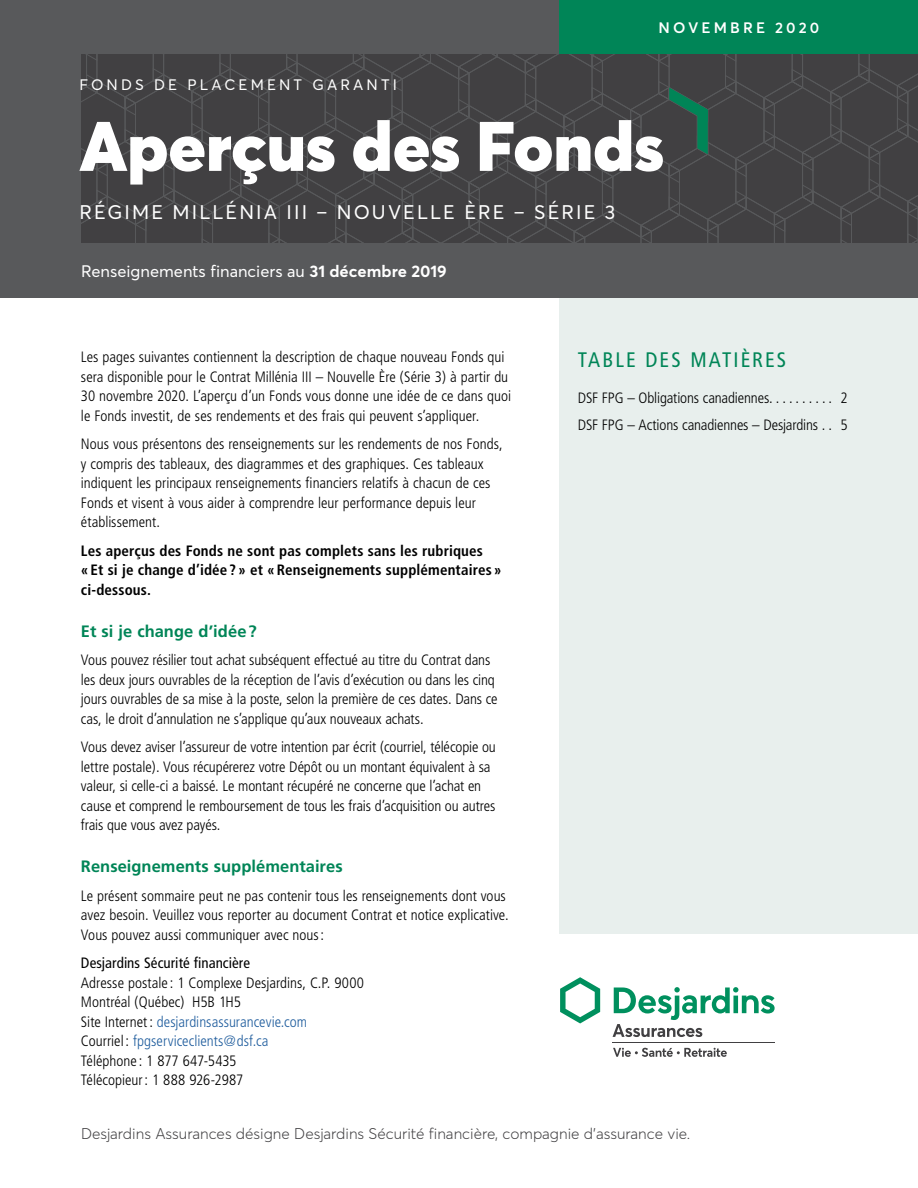
<style>
.page{position:relative;width:918px;height:1188px;background:#fff}
.page>*{position:absolute;margin:0;border:0;box-sizing:border-box;transform-origin:0 0}
.t1{font:900 69px "Averta";color:#fff}
.t2{font:condensed 21px "Frutiger";letter-spacing:.095em;color:#008557}
.t3{font:19.5px "Averta";letter-spacing:.11em;color:#fff}
.t4{font:700 16.5px "Frutiger";letter-spacing:.005em;color:#008557}
.t5{font:16.5px "Averta";color:#fff}
.t6{font:300 15.3px "Averta";color:#414042}
.t7{font:300 condensed 15px/19.5px "Frutiger";color:#000}
.t8{font:700 condensed 15px/19.5px "Frutiger";letter-spacing:.01em;color:#000}
.t9{font:15px "Averta";letter-spacing:.21em;color:#fff}
.t10{font:600 15px "Averta";letter-spacing:.21em;color:#fff}
.s1{font-weight:700}
.s2{font-weight:400}
.s3{color:#215e9e}
</style>
<div class="page">
<div style="left:559px;top:297px;width:359px;height:636px;background:#e8efed"></div>
<div style="left:0;top:0;width:918px;height:298px;background:#58595b"></div>
<svg style="left:616px;top:1056px;width:111px;height:1px"></svg>
<img style="left:560px;top:977px;width:215px;height:79px">
<div style="left:560px;top:0;width:358px;height:54px;background:#008557"></div>
<svg style="left:81px;top:54px;width:837px;height:189px;background:#424244"></svg>
<p class="t10" style="left:659px;top:18px;width:162px">NOVEMBRE 2020</p>
<p class="t9" style="left:80px;top:75px;width:319px">FONDS DE PLACEMENT GARANTI</p>
<h1 class="t1" style="left:80px;top:102px;width:586px">Aperçus des Fonds</h1>
<p class="t3" style="left:80px;top:200px;width:537px">RÉGIME MILLÉNIA III – NOUVELLE ÈRE – SÉRIE 3</p>
<p class="t5" style="left:81px;top:261px;width:367px">Renseignements financiers au <span class="s1">31 décembre 2019</span></p>
<p class="t7" style="left:81px;top:348px;width:432px">Les pages suivantes contiennent la description de chaque nouveau Fonds qui sera disponible pour le Contrat Millénia III – Nouvelle Ère (Série 3) à partir du 30 novembre 2020. L’aperçu d’un Fonds vous donne une idée de ce dans quoi le Fonds investit, de ses rendements et des frais qui peuvent s’appliquer.</p>
<p class="t7" style="left:81px;top:435px;width:423px">Nous vous présentons des renseignements sur les rendements de nos Fonds, y compris des tableaux, des diagrammes et des graphiques. Ces tableaux indiquent les principaux renseignements financiers relatifs à chacun de ces Fonds et visent à vous aider à comprendre leur performance depuis leur établissement.</p>
<p class="t8" style="left:81px;top:541px;width:422px">Les aperçus des Fonds ne sont pas complets sans les rubriques «Et si je change d’idée?» et «Renseignements supplémentaires» ci-dessous.</p>
<h2 class="t4" style="left:81px;top:621px;width:177px">Et si je change d’idée?</h2>
<p class="t7" style="left:81px;top:651px;width:418px">Vous pouvez résilier tout achat subséquent effectué au titre du Contrat dans les deux jours ouvrables de la réception de l’avis d’exécution ou dans les cinq jours ouvrables de sa mise à la poste, selon la première de ces dates. Dans ce cas, le droit d’annulation ne s’applique qu’aux nouveaux achats.</p>
<p class="t7" style="left:81px;top:738px;width:416px">Vous devez aviser l’assureur de votre intention par écrit (courriel, télécopie ou lettre postale). Vous récupérerez votre Dépôt ou un montant équivalent à sa valeur, si celle-ci a baissé. Le montant récupéré ne concerne que l’achat en cause et comprend le remboursement de tous les frais d’acquisition ou autres frais que vous avez payés.</p>
<h2 class="t4" style="left:81px;top:857px;width:263px">Renseignements supplémentaires</h2>
<p class="t7" style="left:81px;top:886px;width:429px">Le présent sommaire peut ne pas contenir tous les renseignements dont vous avez besoin. Veuillez vous reporter au document Contrat et notice explicative.<br>Vous pouvez aussi communiquer avec nous:</p>
<p class="t7" style="left:81px;top:954px;width:285px"><span class="s2">Desjardins Sécurité financière<br></span>Adresse postale : 1 Complexe Desjardins, C.P. 9000<br>Montréal (Québec) H5B 1H5<br>Site Internet: <span class="s3">desjardinsassurancevie.com<br></span>Courriel : <span class="s3">fpgserviceclients@dsf.ca<br></span>Téléphone : 1 877 647-5435<br>Télécopieur: 1 888 926-2987</p>
<h2 class="t2" style="left:578px;top:347px;width:210px">TABLE DES MATIÈRES</h2>
<p class="t7" style="left:578px;top:388px;width:271px">DSF FPG – Obligations canadiennes. . . . . . . . . . 2</p>
<p class="t7" style="left:578px;top:415px;width:271px">DSF FPG – Actions canadiennes – Desjardins . . 5</p>
<p class="t6" style="left:81px;top:1124px;width:611px">Desjardins Assurances désigne Desjardins Sécurité financière, compagnie d’assurance vie.</p>
</div>
